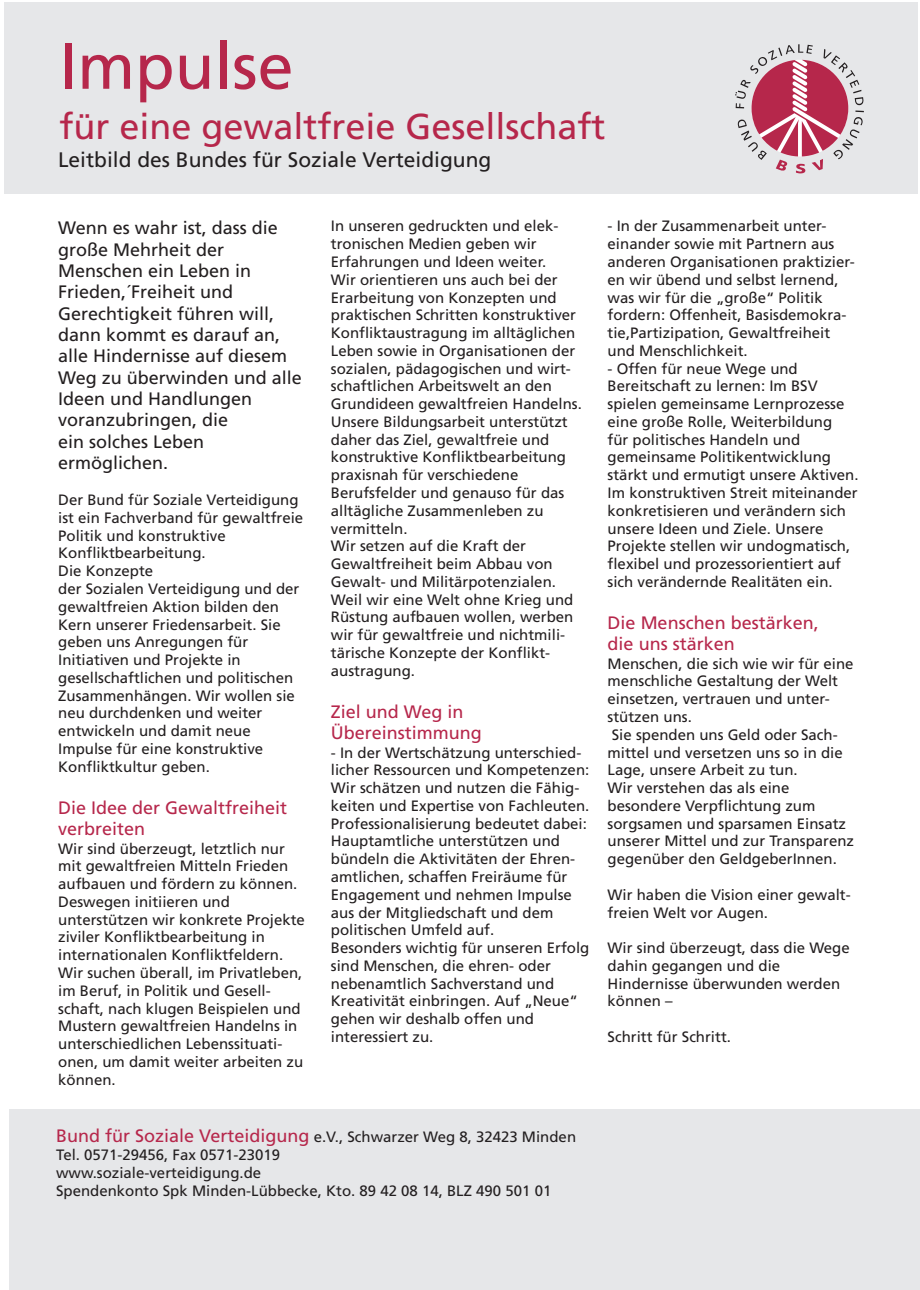
<style>
.page{position:relative;width:920px;height:1290px;background:#fff}
.page>*{position:absolute;margin:0;border:0;box-sizing:border-box;transform-origin:0 0}
.t1{font:64.8px "Frutiger LT";color:#b6274b}
.t2{font:36px "Frutiger LT";color:#b6274b}
.t3{font:21px "Frutiger LT";color:#231f20}
.t4{font:18px/21.3px "Frutiger LT";color:#231f20}
.t5{font:18px/21.3px "Frutiger LT";color:#b6274b}
.t6{font:15px/17.9px "Frutiger LT";color:#231f20}
.s1{font-size:18px;color:#b6274b}
</style>
<div class="page">
<div style="left:4px;top:2px;width:913px;height:192px;background:#e6e7e9"></div>
<div style="left:10px;top:1109px;width:910px;height:181px;background:#e6e7e9"></div>
<svg style="left:735px;top:44px;width:129px;height:129px"></svg>
<h1 class="t1" style="left:59px;top:40px;width:236px">Impulse</h1>
<h2 class="t2" style="left:59px;top:112px;width:548px">für eine gewaltfreie Gesellschaft</h2>
<h3 class="t3" style="left:58px;top:151px;width:435px">Leitbild des Bundes für Soziale Verteidigung</h3>
<p class="t4" style="left:58px;top:219px;width:245px">Wenn es wahr ist, dass die große Mehrheit der<br>Menschen ein Leben in<br>Frieden,´Freiheit und<br>Gerechtigkeit führen will, dann kommt es darauf an, alle Hindernisse auf diesem<br>Weg zu überwinden und alle<br>Ideen und Handlungen voranzubringen, die<br>ein solches Leben ermöglichen.</p>
<p class="t6" style="left:58px;top:492px;width:247px">Der Bund für Soziale Verteidigung ist ein Fachverband für gewaltfreie<br>Politik und konstruktive<br>Konfliktbearbeitung.<br>Die Konzepte<br>der Sozialen Verteidigung und der gewaltfreien Aktion bilden den<br>Kern unserer Friedensarbeit. Sie geben uns Anregungen für<br>Initiativen und Projekte in gesellschaftlichen und politischen<br>Zusammenhängen. Wir wollen sie neu durchdenken und weiter entwickeln und damit neue<br>Impulse für eine konstruktive<br>Konfliktkultur geben.</p>
<p class="t5" style="left:58px;top:798px;width:231px">Die Idee der Gewaltfreiheit verbreiten</p>
<p class="t6" style="left:58px;top:841px;width:248px">Wir sind überzeugt, letztlich nur mit gewaltfreien Mitteln Frieden aufbauen und fördern zu können.<br>Deswegen initiieren und unterstützen wir konkrete Projekte ziviler Konfliktbearbeitung in internationalen Konfliktfeldern.<br>Wir suchen überall, im Privatleben, im Beruf, in Politik und Gesell&shy;schaft, nach klugen Beispielen und<br>Mustern gewaltfreien Handelns in unterschiedlichen Lebenssituati&shy;onen, um damit weiter arbeiten zu können.</p>
<p class="t6" style="left:331px;top:218px;width:252px">In unseren gedruckten und elek&shy;tronischen Medien geben wir<br>Erfahrungen und Ideen weiter.<br>Wir orientieren uns auch bei der<br>Erarbeitung von Konzepten und praktischen Schritten konstruktiver<br>Konfliktaustragung im alltäglichen<br>Leben sowie in Organisationen der sozialen, pädagogischen und wirt&shy;schaftlichen Arbeitswelt an den<br>Grundideen gewaltfreien Handelns.<br>Unsere Bildungsarbeit unterstützt daher das Ziel, gewaltfreie und konstruktive Konfliktbearbeitung praxisnah für verschiedene<br>Berufsfelder und genauso für das alltägliche Zusammenleben zu vermitteln.<br>Wir setzen auf die Kraft der<br>Gewaltfreiheit beim Abbau von<br>Gewalt- und Militärpotenzialen.<br>Weil wir eine Welt ohne Krieg und<br>Rüstung aufbauen wollen, werben wir für gewaltfreie und nichtmili&shy;tärische Konzepte der Konflikt&shy;austragung.</p>
<p class="t5" style="left:331px;top:702px;width:153px">Ziel und Weg in<br>Übereinstimmung</p>
<p class="t6" style="left:331px;top:745px;width:260px">- In der Wertschätzung unterschied&shy;licher Ressourcen und Kompetenzen:<br>Wir schätzen und nutzen die Fähig&shy;keiten und Expertise von Fachleuten.<br>Professionalisierung bedeutet dabei:<br>Hauptamtliche unterstützen und bündeln die Aktivitäten der Ehren&shy;amtlichen, schaffen Freiräume für<br>Engagement und nehmen Impulse aus der Mitgliedschaft und dem politischen Umfeld auf.<br>Besonders wichtig für unseren Erfolg sind Menschen, die ehren- oder nebenamtlich Sachverstand und<br>Kreativität einbringen. Auf „Neue“ gehen wir deshalb offen und interessiert zu.</p>
<p class="t6" style="left:56px;top:1128px;width:521px"><span class="s1">Bund für Soziale Verteidigung</span> e.V., Schwarzer Weg 8, 32423 Minden Tel. 0571-29456, Fax 0571-23019<br>www.soziale-verteidigung.de<br>Spendenkonto Spk Minden-Lübbecke, Kto. 89 42 08 14, BLZ 490 501 01</p>
<p class="t6" style="left:608px;top:218px;width:249px">- In der Zusammenarbeit unter&shy;einander sowie mit Partnern aus anderen Organisationen praktizier&shy;en wir übend und selbst lernend, was wir für die „große“ Politik fordern: Offenheit, Basisdemokra&shy;tie,Partizipation, Gewaltfreiheit und Menschlichkeit.</p>
<p class="t6" style="left:608px;top:361px;width:252px">- Offen für neue Wege und Bereitschaft zu lernen: Im BSV spielen gemeinsame Lernprozesse eine große Rolle, Weiterbildung<br>für politisches Handeln und gemeinsame Politikentwicklung stärkt und ermutigt unsere Aktiven.<br>Im konstruktiven Streit miteinander konkretisieren und verändern sich unsere Ideen und Ziele. Unsere Projekte stellen wir undogmatisch, flexibel und prozessorientiert auf sich verändernde Realitäten ein.</p>
<p class="t5" style="left:608px;top:613px;width:213px">Die Menschen bestärken, die uns stärken</p>
<p class="t6" style="left:608px;top:656px;width:248px">Menschen, die sich wie wir für eine menschliche Gestaltung der Welt einsetzen, vertrauen und unter&shy;stützen uns.<br>Sie spenden uns Geld oder Sach&shy;mittel und versetzen uns so in die<br>Lage, unsere Arbeit zu tun.<br>Wir verstehen das als eine besondere Verpflichtung zum sorgsamen und sparsamen Einsatz unserer Mittel und zur Transparenz gegenüber den GeldgeberInnen.</p>
<p class="t6" style="left:608px;top:887px;width:245px">Wir haben die Vision einer gewalt&shy;freien Welt vor Augen.</p>
<p class="t6" style="left:608px;top:940px;width:244px">Wir sind überzeugt, dass die Wege dahin gegangen und die<br>Hindernisse überwunden werden können –</p>
<p class="t6" style="left:608px;top:1029px;width:125px">Schritt für Schritt.</p>
</div>
